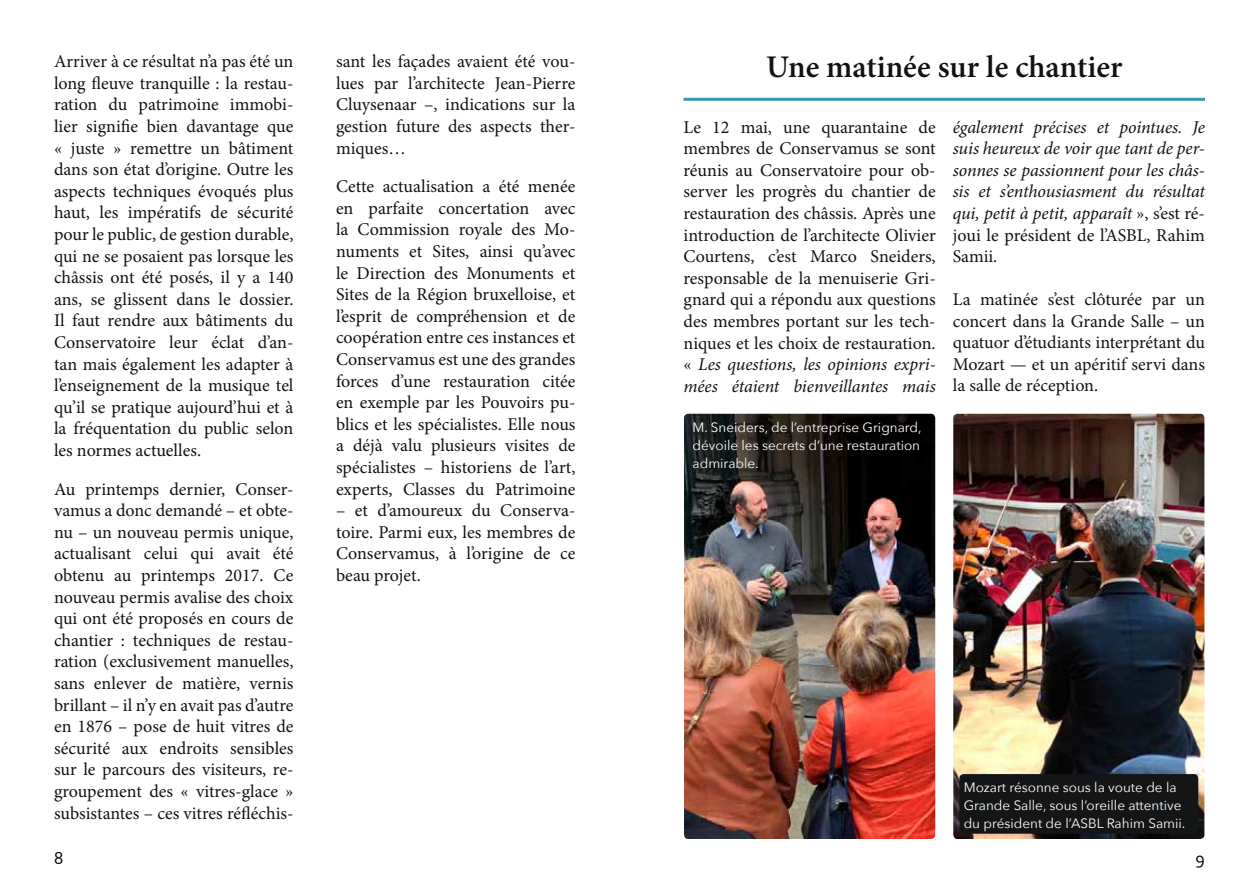
<style>
.page{position:relative;width:1259px;height:893px;background:#fff}
.page>*{position:absolute;margin:0;border:0;box-sizing:border-box;transform-origin:0 0}
.t1{font:600 31.5px "Minion Pro";color:#111313}
.t2{font:18px/21.6px "Minion Pro";color:#111313;text-align:justify}
.t3{font:italic 18px/21.6px "Minion Pro";letter-spacing:-.01em;color:#111313;text-align:justify}
.t4{font:18px "Corbel";color:#000}
.t5{font:13.5px/18px "Avenir Next";color:#fff;text-align:justify}
.s1{font-style:italic}
.s2{font-style:normal}
</style>
<div class="page">
<hr style="left:683px;top:98px;width:522px;height:3px;background:#3b98b5">
<img style="left:684px;top:414px;width:251px;height:425px">
<img style="left:953px;top:414px;width:251px;height:425px">
<div style="left:959px;top:774px;width:239px;height:60px;background:#131517;border-radius:4px"></div>
<p class="t2" style="left:54px;top:51px;width:241px">Arriver à ce résultat n’a pas été un long fleuve tranquille : la restau&shy;ration du patrimoine immobi&shy;lier signifie bien davantage que « juste » remettre un bâtiment dans son état d’origine. Outre les aspects techniques évoqués plus haut, les impératifs de sécurité pour le public, de gestion durable, qui ne se posaient pas lorsque les châssis ont été posés, il y a 140 ans, se glissent dans le dossier.<br>Il faut rendre aux bâtiments du Conservatoire leur éclat d’an&shy;tan mais également les adapter à l’enseignement de la musique tel qu’il se pratique aujourd’hui et à la fréquentation du public selon les normes actuelles.</p>
<p class="t2" style="left:54px;top:478px;width:241px">Au printemps dernier, Conser&shy;vamus a donc demandé – et obte&shy;nu – un nouveau permis unique, actualisant celui qui avait été obtenu au printemps 2017. Ce nouveau permis avalise des choix qui ont été proposés en cours de chantier : techniques de restau&shy;ration (exclusivement manuelles, sans enlever de matière, vernis brillant – il n’y en avait pas d’autre en 1876 – pose de huit vitres de sécurité aux endroits sensibles sur le parcours des visiteurs, re&shy;groupement des « vitres-glace » subsistantes – ces vitres réfléchis-</p>
<p class="t2" style="left:336px;top:51px;width:241px">sant les façades avaient été vou&shy;lues par l’architecte Jean-Pierre Cluysenaar –, indications sur la gestion future des aspects ther&shy;miques…</p>
<p class="t2" style="left:336px;top:176px;width:241px">Cette actualisation a été menée en parfaite concertation avec la Commission royale des Mo&shy;numents et Sites, ainsi qu’avec le Direction des Monuments et Sites de la Région bruxelloise, et l’esprit de compréhension et de coopération entre ces instances et Conservamus est une des grandes forces d’une restauration citée en exemple par les Pouvoirs pu&shy;blics et les spécialistes. Elle nous a déjà valu plusieurs visites de spécialistes – historiens de l’art, experts, Classes du Patrimoine</p>
<p class="t2" style="left:336px;top:500px;width:241px">– et d’amoureux du Conserva&shy;toire. Parmi eux, les membres de Conservamus, à l’origine de ce beau projet.</p>
<h1 class="t1" style="left:766px;top:45px;width:358px">Une matinée sur le chantier</h1>
<p class="t2" style="left:683px;top:116px;width:254px">Le 12 mai, une quarantaine de membres de Conservamus se sont réunis au Conservatoire pour ob&shy;server les progrès du chantier de restauration des châssis. Après une introduction de l’architecte Olivier Courtens, c’est Marco Sneiders, responsable de la menuiserie Gri&shy;gnard qui a répondu aux questions des membres portant sur les tech&shy;niques et les choix de restauration. « <span class="s1">Les questions, les opinions expri&shy;mées étaient bienveillantes mais</span></p>
<p class="t3" style="left:952px;top:116px;width:254px">également précises et pointues. Je suis heureux de voir que tant de per&shy;sonnes se passionnent pour les châs&shy;sis et s’enthousiasment du résultat qui, petit à petit, apparaît <span class="s2">», s’est ré&shy;joui le président de l’ASBL, Rahim Samii.</span></p>
<p class="t2" style="left:952px;top:289px;width:254px">La matinée s’est clôturée par un concert dans la Grande Salle – un quatuor d’étudiants interprétant du Mozart — et un apéritif servi dans la salle de réception.</p>
<p class="t5" style="left:692px;top:418px;width:231px">M. Sneiders, de l’entreprise Grignard, dévoile les secrets d’une restauration admirable.</p>
<p class="t5" style="left:963px;top:778px;width:223px;text-align:left">Mozart résonne sous la voute de la<br>Grande Salle, sous l’oreille attentive du président de l’ASBL Rahim Samii.</p>
<p class="t4" style="left:54px;top:847px;width:11px">8</p>
<p class="t4" style="left:1195px;top:847px;width:11px">9</p>
</div>
